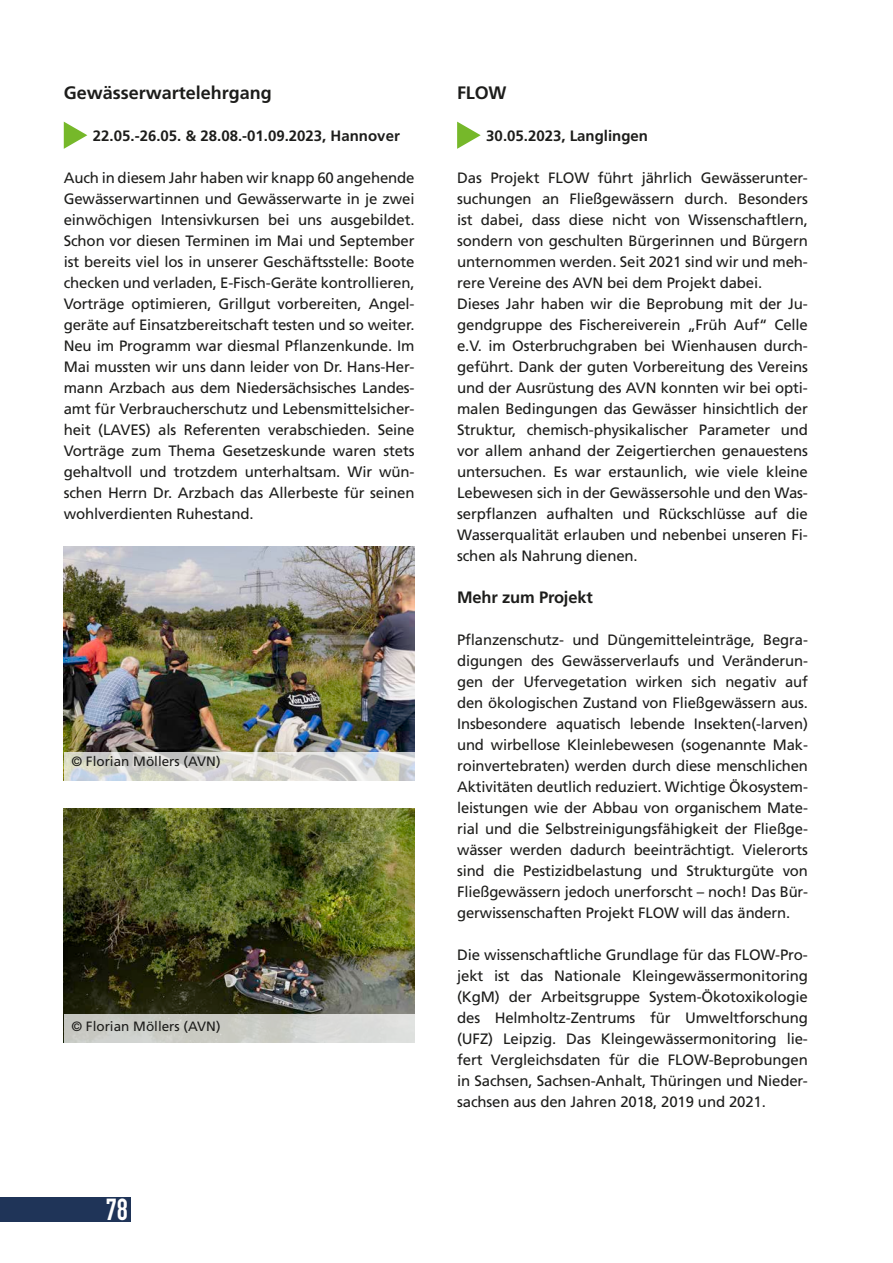
<style>
.page{position:relative;width:893px;height:1263px;background:#fff}
.page>*{position:absolute;margin:0;border:0;box-sizing:border-box;transform-origin:0 0}
.t1{font:700 30px "DIN Condensed";color:#fff}
.t2{font:700 18px "Frutiger LT Std";color:#1d1d1b}
.t3{font:700 16.5px "Frutiger LT Std";letter-spacing:-.01em;color:#1d1d1b}
.t4{font:15px/21px "Frutiger LT Std";letter-spacing:-.01em;color:#1d1d1b;text-align:justify}
.t5{font:700 15px "Frutiger LT Std";color:#1d1d1b}
.t6{font:13.5px "Frutiger LT Std";color:#1d1d1b}
</style>
<div class="page">
<div style="left:0;top:1197px;width:130px;height:24px;background:#1f3458"></div>
<img style="left:64px;top:546px;width:351px;height:206px">
<img style="left:64px;top:809px;width:351px;height:205px">
<svg style="left:64px;top:752px;width:351px;height:29px;background:#d7d7d3"></svg>
<div style="left:64px;top:1014px;width:351px;height:29px;background:linear-gradient(to right,#c4c6be,#dbdddb)"></div>
<svg style="left:64px;top:122px;width:23px;height:27px"></svg>
<svg style="left:457px;top:122px;width:24px;height:27px"></svg>
<p class="t2" style="left:64px;top:82px;width:210px">Gewässerwartelehrgang</p>
<p class="t5" style="left:93px;top:127px;width:308px">22.05.-26.05. &amp; 28.08.-01.09.2023, Hannover</p>
<p class="t4" style="left:64px;top:167px;width:352px">Auch in diesem Jahr haben wir knapp 60 angehende Gewässerwartinnen und Gewässerwarte in je zwei einwöchigen Intensivkursen bei uns ausgebildet.<br>Schon vor diesen Terminen im Mai und September ist bereits viel los in unserer Geschäftsstelle: Boote checken und verladen, E-Fisch-Geräte kontrollieren, Vorträge optimieren, Grillgut vorbereiten, Angel&shy;geräte auf Einsatzbereitschaft testen und so weiter.<br>Neu im Programm war diesmal Pflanzenkunde. Im Mai mussten wir uns dann leider von Dr. Hans-Her&shy;mann Arzbach aus dem Niedersächsisches Landes&shy;amt für Verbraucherschutz und Lebensmittelsicher&shy;heit (LAVES) als Referenten verabschieden. Seine Vorträge zum Thema Gesetzeskunde waren stets gehaltvoll und trotzdem unterhaltsam. Wir wün&shy;schen Herrn Dr. Arzbach das Allerbeste für seinen wohlverdienten Ruhestand.</p>
<p class="t6" style="left:71px;top:754px;width:151px">© Florian Möllers (AVN)</p>
<p class="t6" style="left:71px;top:1018px;width:151px">© Florian Möllers (AVN)</p>
<h1 class="t1" style="left:106px;top:1189px;width:24px">78</h1>
<p class="t2" style="left:457px;top:82px;width:51px">FLOW</p>
<p class="t5" style="left:486px;top:127px;width:163px">30.05.2023, Langlingen</p>
<p class="t4" style="left:457px;top:167px;width:352px;text-align:left">Das Projekt FLOW führt jährlich Gewässerunter&shy;suchungen an Fließgewässern durch. Besonders ist dabei, dass diese nicht von Wissenschaftlern, sondern von geschulten Bürgerinnen und Bürgern unternommen werden. Seit 2021 sind wir und meh&shy;rere Vereine des AVN bei dem Projekt dabei.<br>Dieses Jahr haben wir die Beprobung mit der Ju&shy;gendgruppe des Fischereiverein „Früh Auf“ Celle e.V. im Osterbruchgraben bei Wienhausen durch&shy;geführt. Dank der guten Vorbereitung des Vereins und der Ausrüstung des AVN konnten wir bei opti&shy;malen Bedingungen das Gewässer hinsichtlich der Struktur, chemisch-physikalischer Parameter und vor allem anhand der Zeigertierchen genauestens untersuchen. Es war erstaunlich, wie viele kleine Lebewesen sich in der Gewässersohle und den Was&shy;serpflanzen aufhalten und Rückschlüsse auf die Wasserqualität erlauben und nebenbei unseren Fi&shy;schen als Nahrung dienen.</p>
<p class="t3" style="left:457px;top:587px;width:137px">Mehr zum Projekt</p>
<p class="t4" style="left:457px;top:629px;width:352px">Pflanzenschutz- und Düngemitteleinträge, Begra&shy;digungen des Gewässerverlaufs und Veränderun&shy;gen der Ufervegetation wirken sich negativ auf den ökologischen Zustand von Fließgewässern aus.<br>Insbesondere aquatisch lebende Insekten(-larven) und wirbellose Kleinlebewesen (sogenannte Mak&shy;roinvertebraten) werden durch diese menschlichen Aktivitäten deutlich reduziert. Wichtige Ökosystem&shy;leistungen wie der Abbau von organischem Mate&shy;rial und die Selbstreinigungsfähigkeit der Fließge&shy;wässer werden dadurch beeinträchtigt. Vielerorts sind die Pestizidbelastung und Strukturgüte von Fließgewässern jedoch unerforscht – noch! Das Bür&shy;gerwissenschaften Projekt FLOW will das ändern.</p>
<p class="t4" style="left:457px;top:944px;width:352px">Die wissenschaftliche Grundlage für das FLOW-Pro&shy;jekt ist das Nationale Kleingewässermonitoring (KgM) der Arbeitsgruppe System-Ökotoxikologie des Helmholtz-Zentrums für Umweltforschung (UFZ) Leipzig. Das Kleingewässermonitoring lie&shy;fert Vergleichsdaten für die FLOW-Beprobungen in Sachsen, Sachsen-Anhalt, Thüringen und Nieder&shy;sachsen aus den Jahren 2018, 2019 und 2021.</p>
</div>
